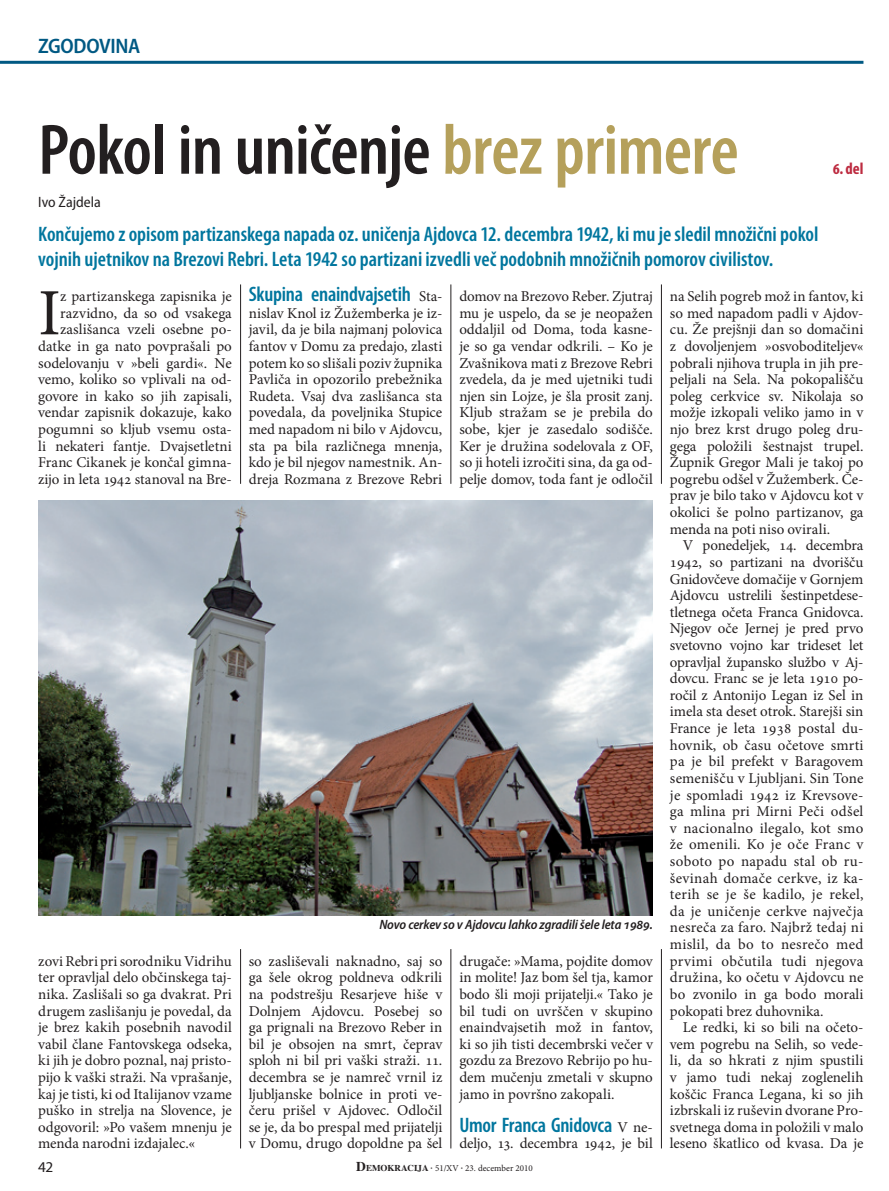
<style>
.page{position:relative;width:889px;height:1191px;background:#fff}
.page>*{position:absolute;margin:0;border:0;box-sizing:border-box;transform-origin:0 0}
.t1{font:600 condensed 72px "Myriad Pro";letter-spacing:-.01em;color:#231f20}
.t2{font:66.15px "Minion Pro";color:#231f20}
.t3{font:600 condensed 21px/25.2px "Myriad Pro";letter-spacing:-.005em;color:#01769e}
.t4{font:600 semi-condensed 21px "Myriad Pro";letter-spacing:-.015em;color:#005983}
.t5{font:700 condensed 16.5px "Myriad Pro";color:#bd2b40}
.t6{font:15px/16.6px "Minion Pro";letter-spacing:-.005em;color:#231f20;text-align:justify}
.t7{font:semi-condensed 15px "Myriad Pro";color:#231f20}
.t8{font:semi-condensed 15px "Myriad Pro";color:#231f20;scale:1.1 1}
.t9{font:italic 600 semi-condensed 13.5px "Myriad Pro";letter-spacing:-.01em;color:#231f20}
.t10{font:9px "Minion Pro";color:#231f20}
.s1{color:#b5a05b}
.s2{font-family:"Minion Pro";font-weight:400;font-stretch:normal;font-size:15px;color:#231f20}
.s3{font-family:"Times";font-weight:700;font-size:13.5px}
.s4{font-family:"Times";font-weight:700}
</style>
<div class="page">
<hr style="left:240px;top:949px;width:1px;height:199px;background:#231f20">
<hr style="left:450px;top:949px;width:1px;height:199px;background:#231f20">
<hr style="left:661px;top:949px;width:1px;height:199px;background:#231f20">
<hr style="left:0;top:61px;width:863px;height:3px;background:#005983">
<img style="left:38px;top:500px;width:615px;height:416px">
<hr style="left:240px;top:284px;width:1px;height:200px;background:#231f20">
<hr style="left:450px;top:284px;width:1px;height:200px;background:#231f20">
<hr style="left:661px;top:284px;width:1px;height:200px;background:#231f20">
<h3 class="t4" style="left:38px;top:35px;width:103px">ZGODOVINA</h3>
<h1 class="t1" style="left:38px;top:105px;width:702px">Pokol in uničenje <span class="s1">brez primere</span></h1>
<p class="t7" style="left:38px;top:194px;width:64px">Ivo Žajdela</p>
<h3 class="t3" style="left:38px;top:221px;width:782px">Končujemo z opisom partizanskega napada oz. uničenja Ajdovca 12. decembra 1942, ki mu je sledil množični pokol vojnih ujetnikov na Brezovi Rebri. Leta 1942 so partizani izvedli več podobnih množičnih pomorov civilistov.</h3>
<p class="t5" style="left:832px;top:158px;width:32px">6. del</p>
<p class="t6" style="left:38px;top:288px;width:195px;text-align:right">z partizanskega zapisnika je razvidno, da so od vsakega zaslišanca vzeli osebne po&shy;datke in ga nato povprašali po sodelovanju v »beli gardi«. Ne vemo, koliko so vplivali na od&shy;govore in kako so jih zapisali, vendar zapisnik dokazuje, kako pogumni so kljub vsemu osta&shy;li nekateri fantje. Dvajsetletni<br>Franc Cikanek je končal gimna&shy;zijo in leta 1942 stanoval na Bre-</p>
<h2 class="t2" style="left:38px;top:269px;width:24px">I</h2>
<h3 class="t3" style="left:249px;top:281px;width:195px">Skupina enaindvajsetih <span class="s2">Sta-</span></h3>
<p class="t6" style="left:249px;top:305px;width:195px">nislav Knol iz Žužemberka je iz&shy;javil, da je bila najmanj polovica fantov v Domu za predajo, zlasti potem ko so slišali poziv župnika Pavliča in opozorilo prebežnika Rudeta. Vsaj dva zaslišanca sta povedala, da poveljnika Stupice med napadom ni bilo v Ajdovcu, sta pa bila različnega mnenja, kdo je bil njegov namestnik. An&shy;dreja Rozmana z Brezove Rebri</p>
<p class="t6" style="left:459px;top:288px;width:195px">domov na Brezovo Reber. Zjutraj mu je uspelo, da se je neopažen oddaljil od Doma, toda kasne&shy;je so ga vendar odkrili. – Ko je Zvašnikova mati z Brezove Rebri zvedela, da je med ujetniki tudi njen sin Lojze, je šla prosit zanj.<br>Kljub stražam se je prebila do sobe, kjer je zasedalo sodišče.<br>Ker je družina sodelovala z OF, so ji hoteli izročiti sina, da ga od&shy;pelje domov, toda fant je odločil</p>
<p class="t6" style="left:38px;top:952px;width:195px">zovi Rebri pri sorodniku Vidrihu ter opravljal delo občinskega taj&shy;nika. Zaslišali so ga dvakrat. Pri drugem zaslišanju je povedal, da je brez kakih posebnih navodil vabil člane Fantovskega odseka, ki jih je dobro poznal, naj pristo&shy;pijo k vaški straži. Na vprašanje, kaj je tisti, ki od Italijanov vzame puško in strelja na Slovence, je odgovoril: »Po vašem mnenju je menda narodni izdajalec.«</p>
<p class="t9" style="left:379px;top:917px;width:275px">Novo cerkev so v Ajdovcu lahko zgradili šele leta 1989.</p>
<p class="t6" style="left:249px;top:952px;width:195px">so zasliševali naknadno, saj so ga šele okrog poldneva odkrili na podstrešju Resarjeve hiše v Dolnjem Ajdovcu. Posebej so ga prignali na Brezovo Reber in bil je obsojen na smrt, čeprav sploh ni bil pri vaški straži. 11. decembra se je namreč vrnil iz ljubljanske bolnice in proti ve&shy;čeru prišel v Ajdovec. Odločil se je, da bo prespal med prijatelji v Domu, drugo dopoldne pa šel</p>
<p class="t6" style="left:459px;top:952px;width:195px">drugače: »Mama, pojdite domov in molite! Jaz bom šel tja, kamor bodo šli moji prijatelji.« Tako je bil tudi on uvrščen v skupino enaindvajsetih mož in fantov, ki so jih tisti decembrski večer v gozdu za Brezovo Rebrijo po hu&shy;dem mučenju zmetali v skupno jamo in površno zakopali.</p>
<h3 class="t3" style="left:459px;top:1111px;width:195px">Umor Franca Gnidovca <span class="s2">V ne-</span></h3>
<p class="t6" style="left:459px;top:1135px;width:195px">deljo, 13. decembra 1942, je bil</p>
<p class="t8" style="left:38px;top:1159px;width:15px">42</p>
<p class="t10" style="left:356px;top:1162px;width:178px"><span class="s3">D</span><span class="s4">EMOKRACIJA ·</span> 51/XV <span class="s4">·</span> 23. december 2010</p>
<p class="t6" style="left:670px;top:288px;width:195px">na Selih pogreb mož in fantov, ki so med napadom padli v Ajdov&shy;cu. Že prejšnji dan so domačini z dovoljenjem »osvoboditeljev« pobrali njihova trupla in jih pre&shy;peljali na Sela. Na pokopališču poleg cerkvice sv. Nikolaja so možje izkopali veliko jamo in v njo brez krst drugo poleg dru&shy;gega položili šestnajst trupel.<br>Župnik Gregor Mali je takoj po pogrebu odšel v Žužemberk. Če&shy;prav je bilo tako v Ajdovcu kot v okolici še polno partizanov, ga menda na poti niso ovirali.</p>
<p class="t6" style="left:670px;top:537px;width:195px;text-indent:13px">V ponedeljek, 14. decembra 1942, so partizani na dvorišču Gnidovčeve domačije v Gornjem Ajdovcu ustrelili šestinpetdese&shy;tletnega očeta Franca Gnidovca.<br>Njegov oče Jernej je pred prvo svetovno vojno kar trideset let opravljal župansko službo v Aj&shy;dovcu. Franc se je leta 1910 po&shy;ročil z Antonijo Legan iz Sel in imela sta deset otrok. Starejši sin France je leta 1938 postal du&shy;hovnik, ob času očetove smrti pa je bil prefekt v Baragovem semenišču v Ljubljani. Sin Tone je spomladi 1942 iz Krevsove&shy;ga mlina pri Mirni Peči odšel v nacionalno ilegalo, kot smo že omenili. Ko je oče Franc v soboto po napadu stal ob ru&shy;ševinah domače cerkve, iz ka&shy;terih se je še kadilo, je rekel, da je uničenje cerkve največja nesreča za faro. Najbrž tedaj ni mislil, da bo to nesrečo med prvimi občutila tudi njegova družina, ko očetu v Ajdovcu ne bo zvonilo in ga bodo morali pokopati brez duhovnika.</p>
<p class="t6" style="left:670px;top:1019px;width:195px;text-indent:13px">Le redki, ki so bili na očeto&shy;vem pogrebu na Selih, so vede&shy;li, da so hkrati z njim spustili v jamo tudi nekaj zoglenelih koščic Franca Legana, ki so jih izbrskali iz ruševin dvorane Pro&shy;svetnega doma in položili v malo leseno škatlico od kvasa. Da je</p>
</div>
